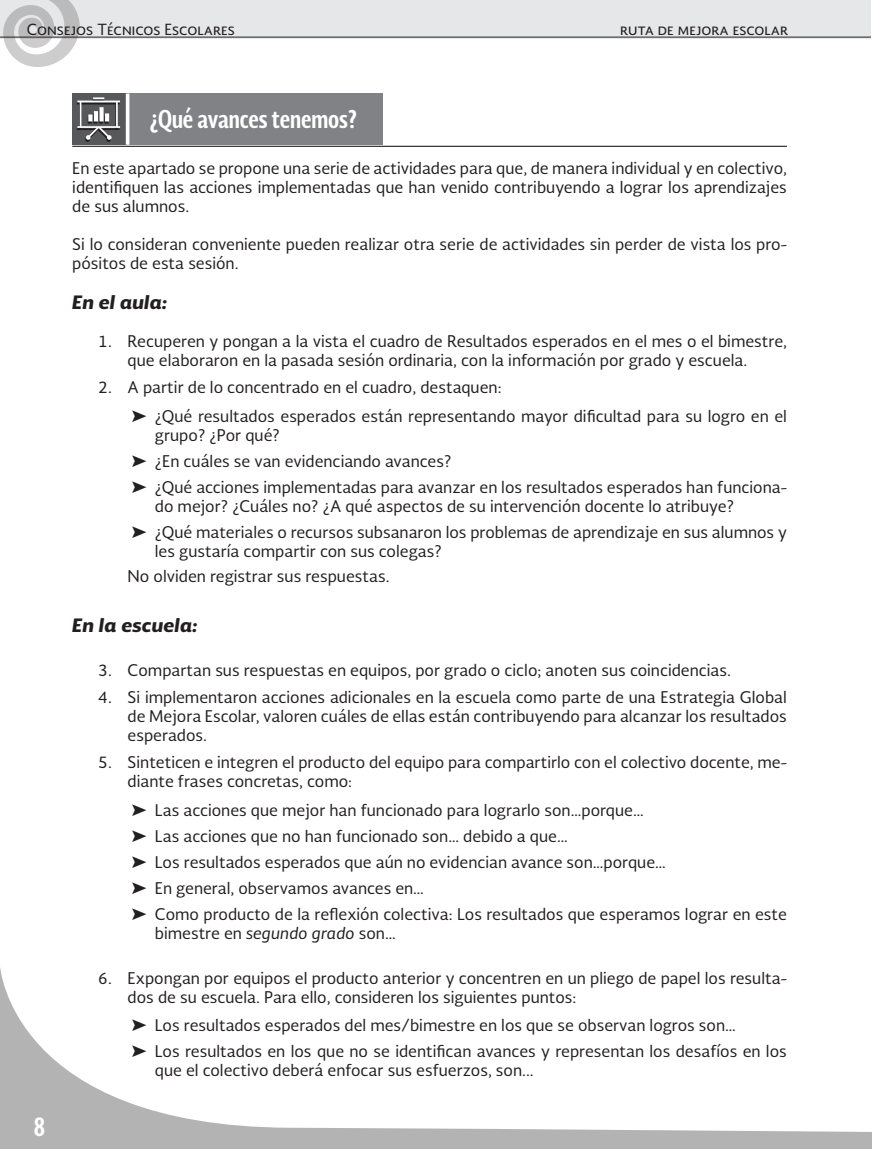
<style>
.page{position:relative;width:872px;height:1149px;background:#fff}
.page>*{position:absolute;margin:0;border:0;box-sizing:border-box;transform-origin:0 0}
.t1{font:700 25.5px "Soberana Sans Condensed";color:#fff}
.t2{font:700 24px "Soberana Sans Condensed";color:#fff}
.t3{font:18px "Soberana Sans Blacktalic";color:#231f20}
.t4{font:15.75px/18.9px "Soberana Sans";color:#231f20}
.t5{font:15px "Soberana Sans";color:#231f20}
.s1{font-family:"Meiryo";font-weight:700;font-size:16.5px}
.s2{font-style:italic}
</style>
<div class="page">
<div style="left:0;top:0;width:871px;height:39px;background:#e6e7e9"></div>
<svg style="left:0;top:968px;width:872px;height:180px"></svg>
<svg style="left:3px;top:0;width:77px;height:67px"></svg>
<hr style="left:0;top:37px;width:871px;height:1px;background:#231f20">
<div style="left:72px;top:94px;width:56px;height:51px;background:#57585a"></div>
<div style="left:128px;top:94px;width:255px;height:51px;background:#808285"></div>
<hr style="left:126px;top:94px;width:3px;height:51px;background:#fff">
<hr style="left:72px;top:146px;width:715px;height:1px;background:#231f20">
<svg style="left:77px;top:97px;width:43px;height:45px"></svg>
<p class="t5" style="left:27px;top:19px;width:210px">Consejos Técnicos Escolares</p>
<p class="t5" style="left:620px;top:19px;width:169px">ruta de mejora escolar</p>
<h2 class="t2" style="left:150px;top:103px;width:209px">¿Qué avances tenemos?</h2>
<h1 class="t1" style="left:33px;top:1108px;width:13px">8</h1>
<p class="t4" style="left:72px;top:158px;width:716px;text-align:justify">En este apartado se propone una serie de actividades para que, de manera individual y en colectivo, identifiquen las acciones implementadas que han venido contribuyendo a lograr los aprendizajes de sus alumnos.</p>
<p class="t4" style="left:72px;top:234px;width:716px">Si lo consideran conveniente pueden realizar otra serie de actividades sin perder de vista los pro&shy;pósitos de esta sesión.</p>
<p class="t3" style="left:72px;top:290px;width:97px">En el aula:</p>
<p class="t4" style="left:128px;top:331px;width:661px;text-indent:-30px">1. Recuperen y pongan a la vista el cuadro de Resultados esperados en el mes o el bimestre, que elaboraron en la pasada sesión ordinaria, con la información por grado y escuela.</p>
<p class="t4" style="left:131px;top:373px;width:657px;line-height:28.3px;text-indent:-33px">2. A partir de lo concentrado en el cuadro, destaquen:<br><span class="s1">➤</span> ¿Qué resultados esperados están representando mayor dificultad para su logro en el</p>
<p class="t4" style="left:131px;top:421px;width:657px;line-height:26.2px;text-indent:24px">grupo? ¿Por qué?<br><span class="s1">➤</span> ¿En cuáles se van evidenciando avances?<br><span class="s1">➤</span> ¿Qué acciones implementadas para avanzar en los resultados esperados han funciona-</p>
<p class="t4" style="left:131px;top:492px;width:657px;line-height:26.2px;text-indent:24px">do mejor? ¿Cuáles no? ¿A qué aspectos de su intervención docente lo atribuye?<br><span class="s1">➤</span> ¿Qué materiales o recursos subsanaron los problemas de aprendizaje en sus alumnos y</p>
<p class="t4" style="left:128px;top:538px;width:316px;line-height:25.3px;text-indent:27px">les gustaría compartir con sus colegas?<br>No olviden registrar sus respuestas.</p>
<p class="t3" style="left:72px;top:612px;width:127px">En la escuela:</p>
<p class="t4" style="left:98px;top:659px;width:634px">3. Compartan sus respuestas en equipos, por grado o ciclo; anoten sus coincidencias.</p>
<p class="t4" style="left:128px;top:687px;width:661px;text-align:justify;text-indent:-30px">4. Si implementaron acciones adicionales en la escuela como parte de una Estrategia Global de Mejora Escolar, valoren cuáles de ellas están contribuyendo para alcanzar los resultados esperados.</p>
<p class="t4" style="left:128px;top:752px;width:661px;text-indent:-30px">5. Sinteticen e integren el producto del equipo para compartirlo con el colectivo docente, me&shy;diante frases concretas, como:</p>
<p class="t4" style="left:131px;top:796px;width:657px;line-height:26.2px"><span class="s1">➤</span> Las acciones que mejor han funcionado para lograrlo son…porque…<br><span class="s1">➤</span> Las acciones que no han funcionado son… debido a que…<br><span class="s1">➤</span> Los resultados esperados que aún no evidencian avance son…porque…<br><span class="s1">➤</span> En general, observamos avances en…<br><span class="s1">➤</span> Como producto de la reflexión colectiva: Los resultados que esperamos lograr en este</p>
<p class="t4" style="left:155px;top:923px;width:242px">bimestre en <span class="s2">segundo grado</span> son…</p>
<p class="t4" style="left:128px;top:967px;width:661px;text-indent:-30px">6. Expongan por equipos el producto anterior y concentren en un pliego de papel los resulta&shy;dos de su escuela. Para ello, consideren los siguientes puntos:</p>
<p class="t4" style="left:131px;top:1011px;width:657px;line-height:26.2px"><span class="s1">➤</span> Los resultados esperados del mes/bimestre en los que se observan logros son…<br><span class="s1">➤</span> Los resultados en los que no se identifican avances y representan los desafíos en los</p>
<p class="t4" style="left:155px;top:1059px;width:380px">que el colectivo deberá enfocar sus esfuerzos, son...</p>
</div>
